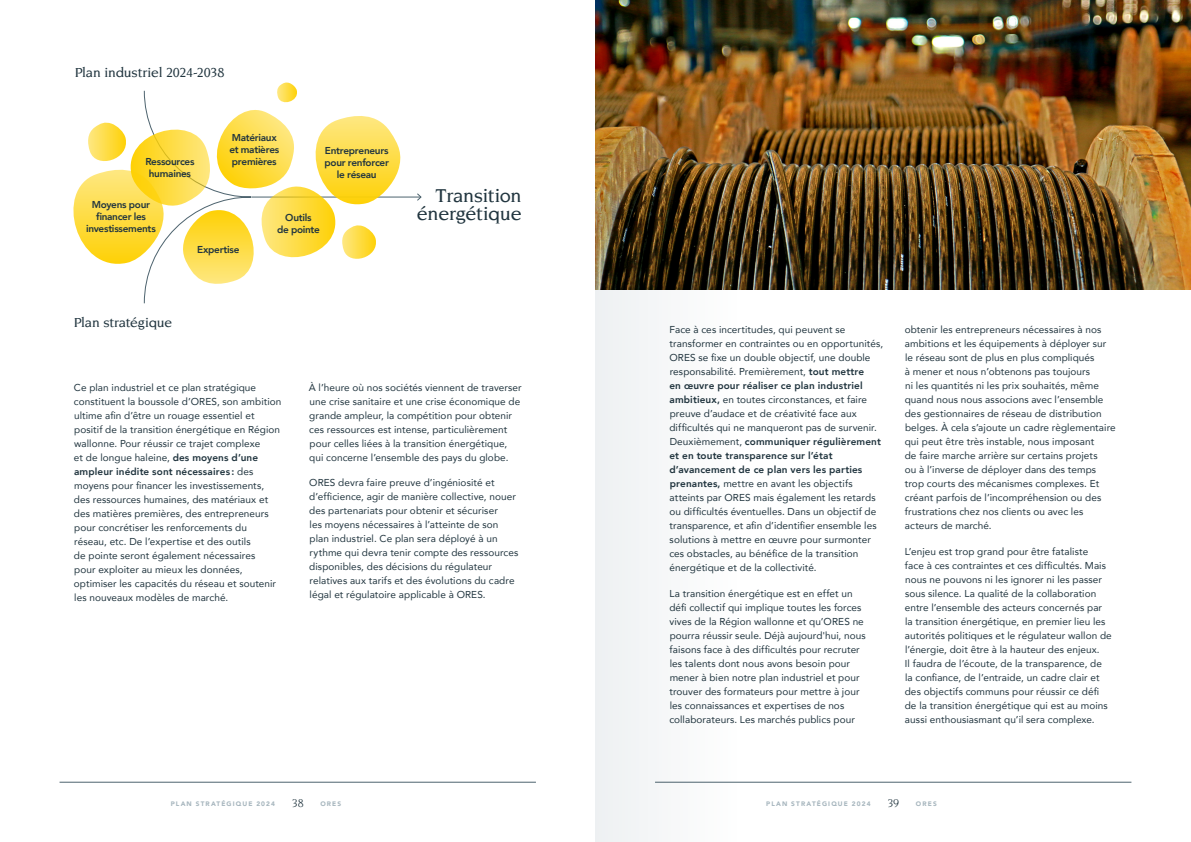
<style>
.page{position:relative;width:1191px;height:842px;background:#fff}
.page>*{position:absolute;margin:0;border:0;box-sizing:border-box;transform-origin:0 0}
.BODY_txt{font:500 20px/18px "Novarese Std";letter-spacing:-.015em;color:#21353f;text-align:right}
.BODY_txt-2{font:500 14px "Novarese Std";letter-spacing:-.015em;color:#21353f}
.t1{font:12px "Novarese Std";color:#21353f}
.BODY_txt-3{font:10px/14px "Avenir";letter-spacing:.005em;color:#21353f}
.BODY_txt-4{font:800 10px/12px "Avenir";letter-spacing:-.03em;color:#21353f;text-align:center}
.t2{font:900 6.5px "Avenir";letter-spacing:.17em;color:#a7b6be}
.s1{font-weight:800}
</style>
<div class="page">
<hr style="left:655px;top:782px;width:476px;height:1px;background:#4d636e">
<hr style="left:60px;top:782px;width:476px;height:1px;background:#4d636e">
<hr style="left:251px;top:197px;width:170px;height:1px;background:#4d636e">
<svg style="left:416px;top:193px;width:6px;height:8px"></svg>
<svg style="left:73px;top:82px;width:328px;height:222px"></svg>
<img style="left:738px;top:0;width:453px;height:289px">
<img style="left:595px;top:0;width:143px;height:842px">
<p class="BODY_txt-2" style="left:75px;top:65px;width:151px">Plan industriel 2024-2038</p>
<p class="BODY_txt-4" style="left:229px;top:132px;width:51px;text-align:left">Matériaux et matières</p>
<p class="BODY_txt-4" style="left:145px;top:156px;width:51px">Ressources</p>
<p class="BODY_txt-4" style="left:232px;top:156px;width:46px">premières</p>
<p class="BODY_txt-4" style="left:149px;top:168px;width:44px">humaines</p>
<p class="BODY_txt-4" style="left:324px;top:144px;width:66px">Entrepreneurs pour renforcer le réseau</p>
<p class="BODY_txt-4" style="left:86px;top:199px;width:71px">Moyens pour financer les investissements</p>
<p class="BODY_txt-2" style="left:74px;top:315px;width:100px">Plan stratégique</p>
<p class="BODY_txt-4" style="left:197px;top:243px;width:44px">Expertise</p>
<p class="BODY_txt-4" style="left:277px;top:211px;width:44px">Outils<br>de pointe</p>
<p class="BODY_txt" style="left:417px;top:187px;width:106px">Transition énergétique</p>
<p class="BODY_txt-3" style="left:74px;top:380px;width:209px">Ce plan industriel et ce plan stratégique constituent la boussole d’ORES, son ambition ultime afin d’être un rouage essentiel et positif de la transition énergétique en Région wallonne. Pour réussir ce trajet complexe<br>et de longue haleine, <span class="s1">des moyens d’une ampleur inédite sont nécessaires :</span> des moyens pour financer les investissements, des ressources humaines, des matériaux et des matières premières, des entrepreneurs pour concrétiser les renforcements du réseau, etc. De l’expertise et des outils<br>de pointe seront également nécessaires<br>pour exploiter au mieux les données, optimiser les capacités du réseau et soutenir les nouveaux modèles de marché.</p>
<p class="BODY_txt-3" style="left:309px;top:380px;width:214px">À l’heure où nos sociétés viennent de traverser une crise sanitaire et une crise économique de grande ampleur, la compétition pour obtenir ces ressources est intense, particulièrement pour celles liées à la transition énergétique, qui concerne l’ensemble des pays du globe.</p>
<p class="BODY_txt-3" style="left:309px;top:475px;width:211px">ORES devra faire preuve d’ingéniosité et d’efficience, agir de manière collective, nouer des partenariats pour obtenir et sécuriser<br>les moyens nécessaires à l’atteinte de son plan industriel. Ce plan sera déployé à un rythme qui devra tenir compte des ressources disponibles, des décisions du régulateur relatives aux tarifs et des évolutions du cadre légal et régulatoire applicable à ORES.</p>
<p class="BODY_txt-3" style="left:669px;top:322px;width:215px">Face à ces incertitudes, qui peuvent se transformer en contraintes ou en opportunités, ORES se fixe un double objectif, une double responsabilité. Premièrement, <span class="s1">tout mettre<br>en œuvre pour réaliser ce plan industriel ambitieux,</span> en toutes circonstances, et faire preuve d’audace et de créativité face aux difficultés qui ne manqueront pas de survenir.<br>Deuxièmement, <span class="s1">communiquer régulièrement et en toute transparence sur l’état d’avancement de ce plan vers les parties prenantes,</span> mettre en avant les objectifs atteints par ORES mais également les retards ou difficultés éventuelles. Dans un objectif de transparence, et afin d’identifier ensemble les solutions à mettre en œuvre pour surmonter ces obstacles, au bénéfice de la transition énergétique et de la collectivité.</p>
<p class="BODY_txt-3" style="left:669px;top:586px;width:198px">La transition énergétique est en effet un défi collectif qui implique toutes les forces vives de la Région wallonne et qu’ORES ne pourra réussir seule. Déjà aujourd'hui, nous faisons face à des difficultés pour recruter les talents dont nous avons besoin pour mener à bien notre plan industriel et pour trouver des formateurs pour mettre à jour les connaissances et expertises de nos collaborateurs. Les marchés publics pour</p>
<p class="BODY_txt-3" style="left:904px;top:322px;width:212px">obtenir les entrepreneurs nécessaires à nos ambitions et les équipements à déployer sur le réseau sont de plus en plus compliqués<br>à mener et nous n’obtenons pas toujours<br>ni les quantités ni les prix souhaités, même quand nous nous associons avec l’ensemble des gestionnaires de réseau de distribution belges. À cela s’ajoute un cadre règlementaire qui peut être très instable, nous imposant<br>de faire marche arrière sur certains projets<br>ou à l’inverse de déployer dans des temps trop courts des mécanismes complexes. Et créant parfois de l’incompréhension ou des frustrations chez nos clients ou avec les acteurs de marché.</p>
<p class="BODY_txt-3" style="left:904px;top:544px;width:208px">L’enjeu est trop grand pour être fataliste<br>face à ces contraintes et ces difficultés. Mais nous ne pouvons ni les ignorer ni les passer sous silence. La qualité de la collaboration entre l’ensemble des acteurs concernés par la transition énergétique, en premier lieu les autorités politiques et le régulateur wallon de l’énergie, doit être à la hauteur des enjeux.<br>Il faudra de l’écoute, de la transparence, de la confiance, de l’entraide, un cadre clair et des objectifs communs pour réussir ce défi de la transition énergétique qui est au moins aussi enthousiasmant qu’il sera complexe.</p>
<p class="t2" style="left:171px;top:798px;width:106px">PLAN STRATÉGIQUE 2024</p>
<p class="t1" style="left:292px;top:796px;width:13px">38</p>
<p class="t2" style="left:320px;top:798px;width:22px">ORES</p>
<p class="t2" style="left:766px;top:798px;width:106px">PLAN STRATÉGIQUE 2024</p>
<p class="t1" style="left:887px;top:796px;width:13px">39</p>
<p class="t2" style="left:916px;top:798px;width:22px">ORES</p>
</div>
